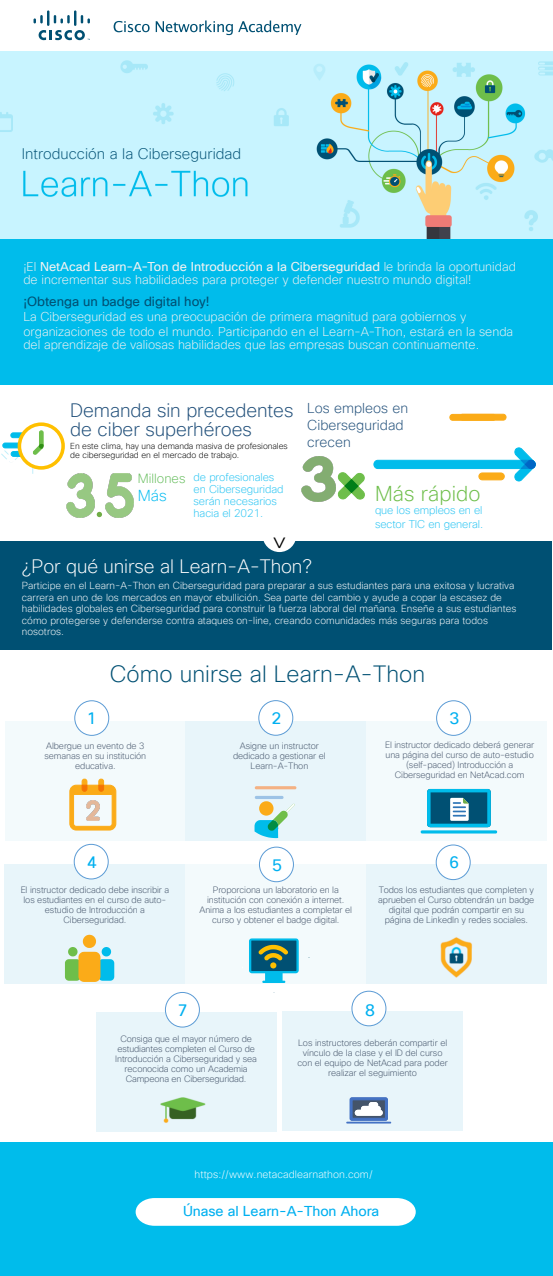
<style>
.page{position:relative;width:553px;height:1276px;background:#fff}
.page>*{position:absolute;margin:0;border:0;box-sizing:border-box;transform-origin:0 0}
.t1{font:200 26px "Cisco Sans TT";color:#000}
.t2{font:200 23px "Cisco Sans TT";letter-spacing:.005em;color:#005073}
.t3{font:200 21px "Cisco Sans TT";letter-spacing:.005em;color:#6ebe4a}
.t4{font:200 19px/19px "Cisco Sans TT";letter-spacing:-.005em;color:#1f4e79}
.t5{font:200 19px "Cisco Sans TT";letter-spacing:-.005em;color:#fff}
.t6{font:16.5px "Cisco Sans TT";color:#00b0f0}
.t7{font:200 15.5px "Cisco Sans TT";color:#06bcf1}
.t8{font:200 15px "Cisco Sans TT";letter-spacing:.005em;color:#055477}
.t9{font:200 14px/17px "Cisco Sans TT";color:#1f4e79}
.t10{font:14px "Cisco Sans TT";letter-spacing:-.005em;color:#00b0f0}
.t11{font:13px "Cisco Sans TT";color:#005073}
.t12{font:200 13px "Cisco Sans TT";color:#68be5f}
.t13{font:200 12.5px/13.5px "Cisco Sans TT";color:#f2f2f2}
.t14{font:200 11px/12px "Cisco Sans TT";letter-spacing:-.005em;color:#27c4f3}
.t15{font:200 10.5px "Cisco Sans TT";letter-spacing:.005em;color:#fff}
.t16{font:200 10px/11.5px "Cisco Sans TT";letter-spacing:.005em;color:#fff}
.t17{font:200 9px/10px "Cisco Sans TT";letter-spacing:-.01em;color:#44546a;text-align:center}
.t18{font:200 8.5px/8.5px "Cisco Sans TT";letter-spacing:-.005em;color:#000}
.s1{font-weight:400}
</style>
<div class="page">
<div style="left:5px;top:721px;width:181px;height:119px;background:#f3fafc"></div>
<div style="left:74px;top:700px;width:35px;height:35px;background:#fff;border:1px solid #5b9bd5;border-radius:50%"></div>
<svg style="left:69px;top:778px;width:47px;height:52px"></svg>
<img style="left:87px;top:800px;width:12px;height:21px">
<div style="left:186px;top:721px;width:180px;height:119px;background:#e8f5fa"></div>
<div style="left:258px;top:700px;width:35px;height:35px;background:#fff;border:1px solid #5b9bd5;border-radius:50%"></div>
<svg style="left:255px;top:786px;width:41px;height:3px"></svg>
<svg style="left:254px;top:796px;width:41px;height:42px"></svg>
<div style="left:366px;top:721px;width:180px;height:119px;background:#f3fafc"></div>
<div style="left:436px;top:700px;width:35px;height:35px;background:#fff;border:1px solid #5b9bd5;border-radius:50%"></div>
<div style="left:5px;top:864px;width:180px;height:120px;background:#e8f5fa"></div>
<div style="left:74px;top:844px;width:34px;height:35px;background:#fff;border:1px solid #5b9bd5;border-radius:50%"></div>
<div style="left:185px;top:864px;width:181px;height:120px;background:#f3fafc"></div>
<div style="left:259px;top:847px;width:35px;height:35px;background:#fff;border:1px solid #5b9bd5;border-radius:50%"></div>
<svg style="left:65px;top:934px;width:49px;height:48px"></svg>
<svg style="left:249px;top:938px;width:50px;height:45px;background:#418f97"></svg>
<div style="left:366px;top:864px;width:181px;height:120px;background:#e8f5fa"></div>
<div style="left:436px;top:845px;width:34px;height:34px;background:#fff;border-radius:50%"></div>
<div style="left:436px;top:844px;width:34px;height:36px;border:1px solid #5b9bd5;border-radius:50%"></div>
<div style="left:96px;top:1012px;width:180px;height:120px;background:#e8f5fa"></div>
<div style="left:165px;top:992px;width:34px;height:35px;background:#fff;border-radius:50%"></div>
<div style="left:165px;top:992px;width:35px;height:35px;border:1px solid #5b9bd5;border-radius:50%"></div>
<svg style="left:420px;top:789px;width:77px;height:44px"></svg>
<div style="left:0;top:1142px;width:552px;height:134px;background:#00bceb"></div>
<div style="left:136px;top:1198px;width:280px;height:27px;background:#fff"></div>
<div style="left:0;top:541px;width:552px;height:108px;background:#005073"></div>
<div style="left:262px;top:517px;width:34px;height:35px;background:#fff;border-radius:50%"></div>
<img style="left:66px;top:473px;width:28px;height:44px">
<img style="left:105px;top:473px;width:29px;height:44px">
<svg style="left:373px;top:447px;width:163px;height:34px"></svg>
<svg style="left:449px;top:413px;width:57px;height:8px"></svg>
<svg style="left:337px;top:472px;width:28px;height:28px"></svg>
<img style="left:302px;top:457px;width:33px;height:45px">
<div style="left:479px;top:473px;width:25px;height:7px;background:#fbab18;border-radius:3px"></div>
<div style="left:479px;top:473px;width:25px;height:7px;border:1px solid #fbab18;border-radius:3px"></div>
<div style="left:18px;top:422px;width:47px;height:48px;border:4px solid #ffc000;border-radius:50%"></div>
<svg style="left:1px;top:430px;width:43px;height:44px"></svg>
<img style="left:440px;top:937px;width:32px;height:41px">
<img style="left:160px;top:1097px;width:46px;height:26px">
<div style="left:282px;top:1011px;width:181px;height:120px;background:#e8f5fa"></div>
<div style="left:352px;top:991px;width:34px;height:35px;background:#fff;border:1px solid #5b9bd5;border-radius:50%"></div>
<hr style="left:346px;top:1121px;width:45px;height:2px;background:#4472c4">
<svg style="left:349px;top:1097px;width:39px;height:23px"></svg>
<div style="left:355px;top:1109px;width:28px;height:6px;background:#fff;border-radius:3px"></div>
<div style="left:361px;top:1106px;width:20px;height:6px;background:#fff;border-radius:3px"></div>
<div style="left:369px;top:1102px;width:9px;height:6px;background:#fff;border-radius:3px"></div>
<div style="left:0;top:211px;width:553px;height:173px;background:#00bceb"></div>
<svg style="left:97px;top:512px;width:5px;height:5px"></svg>
<svg style="left:34px;top:10px;width:56px;height:30px"></svg>
<svg style="left:114px;top:21px;width:36px;height:11px"></svg>
<svg style="left:156px;top:20px;width:145px;height:15px"></svg>
<img style="left:0;top:51px;width:553px;height:188px">
<div style="left:20px;top:142px;width:249px;height:27px;background:#c8f4ff"></div>
<h3 class="t8" style="left:22px;top:147px;width:221px">Introducción a la Ciberseguridad</h3>
<h3 class="t13" style="left:23px;top:260px;width:494px">¡El <span class="s1">NetAcad Learn-A-Ton de Introducción a la Ciberseguridad</span> le brinda la oportunidad de incrementar sus habilidades para proteger y defender nuestro mundo digital!</h3>
<h3 class="t11" style="left:23px;top:296px;width:188px">¡Obtenga un badge digital hoy!</h3>
<h3 class="t13" style="left:23px;top:310px;width:491px;line-height:14.7px">La Ciberseguridad es una preocupación de primera magnitud para gobiernos y organizaciones de todo el mundo. Participando en el Learn-A-Thon, estará en la senda</h3>
<h3 class="t13" style="left:23px;top:339px;width:457px">del aprendizaje de valiosas habilidades que las empresas buscan continuamente.</h3>
<h3 class="t4" style="left:70px;top:402px;width:225px">Demanda sin precedentes de ciber superhéroes</h3>
<p class="t18" style="left:70px;top:442px;width:219px">En este clima, hay una demanda masiva de profesionales de ciberseguridad en el mercado de trabajo.</p>
<h3 class="t12" style="left:138px;top:472px;width:49px">Millones</h3>
<h3 class="t7" style="left:138px;top:489px;width:30px">Más</h3>
<p class="t14" style="left:194px;top:471px;width:91px">de profesionales en Ciberseguridad serán necesarios hacia el 2021.</p>
<h1 class="t1" style="left:292px;top:535px;width:17px;rotate:90deg">&gt;</h1>
<h3 class="t9" style="left:307px;top:401px;width:102px">Los empleos en<br>Ciberseguridad crecen</h3>
<h3 class="t3" style="left:375px;top:484px;width:107px">Más rápido</h3>
<p class="t14" style="left:375px;top:504px;width:110px;line-height:13.5px">que los empleos en el sector TIC en general.</p>
<h3 class="t5" style="left:22px;top:557px;width:292px">¿Por qué unirse al Learn-A-Thon?</h3>
<p class="t16" style="left:22px;top:580px;width:496px">Participe en el Learn-A-Thon en Ciberseguridad para preparar a sus estudiantes para una exitosa y lucrativa carrera en uno de los mercados en mayor ebullición. Sea parte del cambio y ayude a copar la escasez de habilidades globales en Ciberseguridad para construir la fuerza laboral del mañana. Enseñe a sus estudiantes cómo protegerse y defenderse contra ataques on-line, creando comunidades más seguras para todos nosotros.</p>
<h3 class="t6" style="left:87px;top:711px;width:11px">1</h3>
<h2 class="t2" style="left:110px;top:664px;width:317px">Cómo unirse al Learn-A-Thon</h2>
<h3 class="t6" style="left:272px;top:711px;width:11px">2</h3>
<h3 class="t6" style="left:449px;top:711px;width:11px">3</h3>
<p class="t17" style="left:45px;top:741px;width:103px">Albergue un evento de 3 semanas en su institución educativa.</p>
<p class="t17" style="left:233px;top:741px;width:94px">Asigne un instructor dedicado a gestionar el<br>Learn-A-Thon</p>
<p class="t17" style="left:385px;top:740px;width:151px">El instructor dedicado deberá generar una página del curso de auto-estudio (self-paced) Introducción a Ciberseguridad en NetAcad.com</p>
<h3 class="t6" style="left:87px;top:854px;width:11px">4</h3>
<h3 class="t6" style="left:272px;top:857px;width:11px">5</h3>
<h3 class="t6" style="left:449px;top:855px;width:11px">6</h3>
<p class="t17" style="left:21px;top:885px;width:150px">El instructor dedicado debe inscribir a los estudiantes en el curso de auto&shy;estudio de Introducción a<br>Ciberseguridad.</p>
<p class="t17" style="left:200px;top:885px;width:154px">Proporciona un laboratorio en la institución con conexión a internet.<br>Anima a los estudiantes a completar el curso y obtener el badge digital.</p>
<p class="t17" style="left:378px;top:885px;width:158px">Todos los estudiantes que completen y aprueben el Curso obtendrán un badge digital que podrán compartir en su página de LinkedIn y redes sociales.</p>
<h3 class="t6" style="left:178px;top:1002px;width:11px">7</h3>
<p class="t17" style="left:115px;top:1034px;width:143px">Consiga que el mayor número de estudiantes completen el Curso de<br>Introducción a Ciberseguridad y sea reconocida como un Academia<br>Campeona en Ciberseguridad.</p>
<h3 class="t6" style="left:365px;top:1002px;width:11px">8</h3>
<p class="t17" style="left:297px;top:1038px;width:152px">Los instructores deberán compartir el vínculo de la clase y el ID del curso con el equipo de NetAcad para poder realizar el seguimiento</p>
<p class="t15" style="left:195px;top:1169px;width:180px">https://www.netacadlearnathon.com/</p>
<h3 class="t10" style="left:183px;top:1204px;width:198px">Únase al Learn-A-Thon Ahora</h3>
</div>
